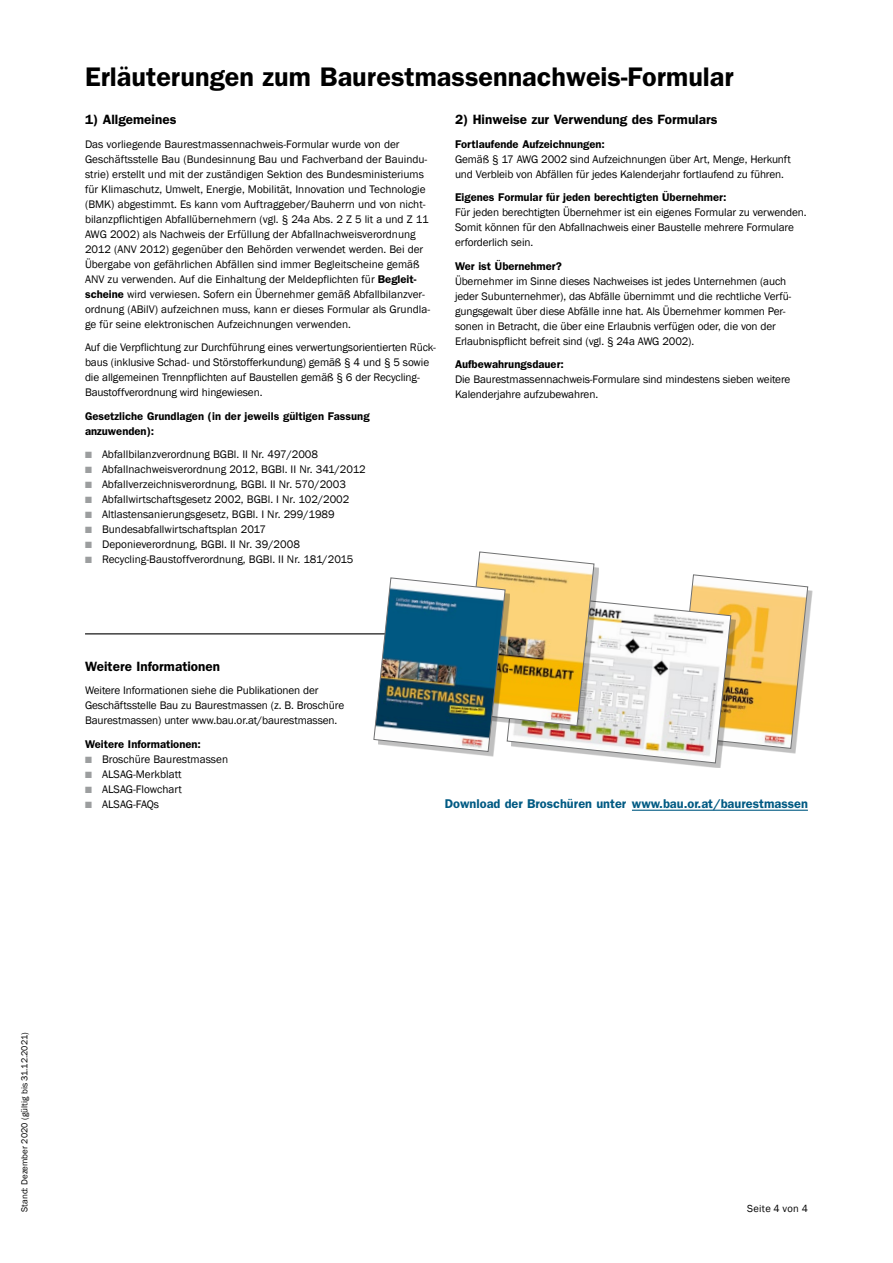
<style>
.page{position:relative;width:893px;height:1263px;background:#fff}
.page>*{position:absolute;margin:0;border:0;box-sizing:border-box;transform-origin:0 0}
.t1{font:600 27px "Franklin Gothic";color:#000}
.t2{font:600 13.5px "Franklin Gothic";color:#000}
.t3{font:600 12.75px "Franklin Gothic";color:#015a83}
.t4{font:11.25px/15px "Franklin Gothic";letter-spacing:-.01em;color:#000}
.t5{font:600 11.25px/15px "Franklin Gothic";color:#000}
.t6{font:10.5px "Franklin Gothic";letter-spacing:.02em;color:#000}
.t7{font:9px "Franklin Gothic";color:#000}
.s1{font-weight:600}
.s2{color:#9c9e9f}
</style>
<div class="page">
<hr style="left:85px;top:633px;width:329px;height:1px;background:#000">
<div style="left:681px;top:579px;width:131px;height:174px;background:#000;opacity:.25"></div>
<div style="left:511px;top:598px;width:224px;height:170px;background:#000;opacity:.25"></div>
<img style="left:373px;top:551px;width:435px;height:212px">
<hr style="left:632px;top:810px;width:176px;height:1px;background:#015a83">
<p class="t1" style="left:85px;top:60px;width:650px">Erläuterungen zum Baurestmassennachweis-Formular</p>
<p class="t2" style="left:455px;top:112px;width:264px">2) Hinweise zur Verwendung des Formulars</p>
<p class="t5" style="left:455px;top:136px;width:151px">Fortlaufende Aufzeichnungen:</p>
<p class="t4" style="left:455px;top:152px;width:337px">Gemäß § 17 AWG 2002 sind Aufzeichnungen über Art, Menge, Herkunft und Verbleib von Abfällen für jedes Kalenderjahr fortlaufend zu führen.</p>
<p class="t5" style="left:455px;top:189px;width:273px">Eigenes Formular für jeden berechtigten Übernehmer:</p>
<p class="t4" style="left:455px;top:205px;width:353px">Für jeden berechtigten Übernehmer ist ein eigenes Formular zu verwenden.<br>Somit können für den Abfallnachweis einer Baustelle mehrere Formulare erforderlich sein.</p>
<p class="t5" style="left:455px;top:258px;width:108px">Wer ist Übernehmer?</p>
<p class="t4" style="left:455px;top:274px;width:338px">Übernehmer im Sinne dieses Nachweises ist jedes Unternehmen (auch jeder Subunternehmer), das Abfälle übernimmt und die rechtliche Verfü&shy;gungsgewalt über diese Abfälle inne hat. Als Übernehmer kommen Per&shy;sonen in Betracht, die über eine Erlaubnis verfügen oder, die von der Erlaubnispflicht befreit sind (vgl. § 24a AWG 2002).</p>
<p class="t5" style="left:455px;top:356px;width:110px">Aufbewahrungsdauer:</p>
<p class="t4" style="left:455px;top:372px;width:337px">Die Baurestmassennachweis-Formulare sind mindestens sieben weitere<br>Kalenderjahre aufzubewahren.</p>
<p class="t2" style="left:85px;top:112px;width:93px">1) Allgemeines</p>
<p class="t4" style="left:85px;top:137px;width:347px">Das vorliegende Baurestmassennachweis-Formular wurde von der Geschäftsstelle Bau (Bundesinnung Bau und Fachverband der Bauindu&shy;strie) erstellt und mit der zuständigen Sektion des Bundesministeriums für Klimaschutz, Umwelt, Energie, Mobilität, Innovation und Technologie (BMK) abgestimmt. Es kann vom Auftraggeber/Bauherrn und von nicht&shy;bilanzpflichtigen Abfallübernehmern (vgl. § 24a Abs. 2 Z 5 lit a und Z 11<br>AWG 2002) als Nachweis der Erfüllung der Abfallnachweisverordnung 2012 (ANV 2012) gegenüber den Behörden verwendet werden. Bei der Übergabe von gefährlichen Abfällen sind immer Begleitscheine gemäß ANV zu verwenden. Auf die Einhaltung der Meldepflichten für <span class="s1">Begleit&shy;scheine</span> wird verwiesen. Sofern ein Übernehmer gemäß Abfallbilanzver&shy;ordnung (ABilV) aufzeichnen muss, kann er dieses Formular als Grundla&shy;ge für seine elektronischen Aufzeichnungen verwenden.</p>
<p class="t4" style="left:85px;top:340px;width:352px">Auf die Verpflichtung zur Durchführung eines verwertungsorientierten Rück&shy;baus (inklusive Schad- und Störstofferkundung) gemäß § 4 und § 5 sowie die allgemeinen Trennpflichten auf Baustellen gemäß § 6 der Recycling-Baustoffverordnung wird hingewiesen.</p>
<p class="t5" style="left:85px;top:408px;width:286px">Gesetzliche Grundlagen (in der jeweils gültigen Fassung anzuwenden):</p>
<p class="t4" style="left:85px;top:447px;width:235px"><span class="s2">■</span> Abfallbilanzverordnung BGBl. II Nr. 497/2008</p>
<p class="t4" style="left:85px;top:462px;width:282px"><span class="s2">■</span> Abfallnachweisverordnung 2012, BGBl. II Nr. 341/2012</p>
<p class="t4" style="left:85px;top:477px;width:262px"><span class="s2">■</span> Abfallverzeichnisverordnung, BGBl. II Nr. 570/2003</p>
<p class="t4" style="left:85px;top:492px;width:266px"><span class="s2">■</span> Abfallwirtschaftsgesetz 2002, BGBl. I Nr. 102/2002</p>
<p class="t4" style="left:85px;top:507px;width:251px"><span class="s2">■</span> Altlastensanierungsgesetz, BGBl. I Nr. 299/1989</p>
<p class="t4" style="left:85px;top:522px;width:182px"><span class="s2">■</span> Bundesabfallwirtschaftsplan 2017</p>
<p class="t4" style="left:85px;top:537px;width:216px"><span class="s2">■</span> Deponieverordnung, BGBl. II Nr. 39/2008</p>
<p class="t4" style="left:85px;top:552px;width:270px"><span class="s2">■</span> Recycling-Baustoffverordnung, BGBl. II Nr. 181/2015</p>
<p class="t2" style="left:85px;top:658px;width:137px">Weitere Informationen</p>
<p class="t4" style="left:85px;top:683px;width:261px">Weitere Informationen siehe die Publikationen der<br>Geschäftsstelle Bau zu Baurestmassen (z. B. Broschüre<br>Baurestmassen) unter www.bau.or.at/baurestmassen.</p>
<p class="t5" style="left:85px;top:736px;width:117px">Weitere Informationen:</p>
<p class="t4" style="left:85px;top:752px;width:145px"><span class="s2">■</span> Broschüre Baurestmassen</p>
<p class="t4" style="left:85px;top:767px;width:98px"><span class="s2">■</span> ALSAG-Merkblatt</p>
<p class="t4" style="left:85px;top:782px;width:98px"><span class="s2">■</span> ALSAG-Flowchart</p>
<p class="t4" style="left:85px;top:797px;width:76px"><span class="s2">■</span> ALSAG-FAQs</p>
<p class="t3" style="left:445px;top:796px;width:365px">Download der Broschüren unter www.bau.or.at/baurestmassen</p>
<p class="t7" style="left:19px;top:1212px;width:181px;rotate:-90deg">Stand: Dezember 2020 (gültig bis 31.12.2021)</p>
<p class="t6" style="left:747px;top:1202px;width:62px">Seite 4 von 4</p>
</div>
